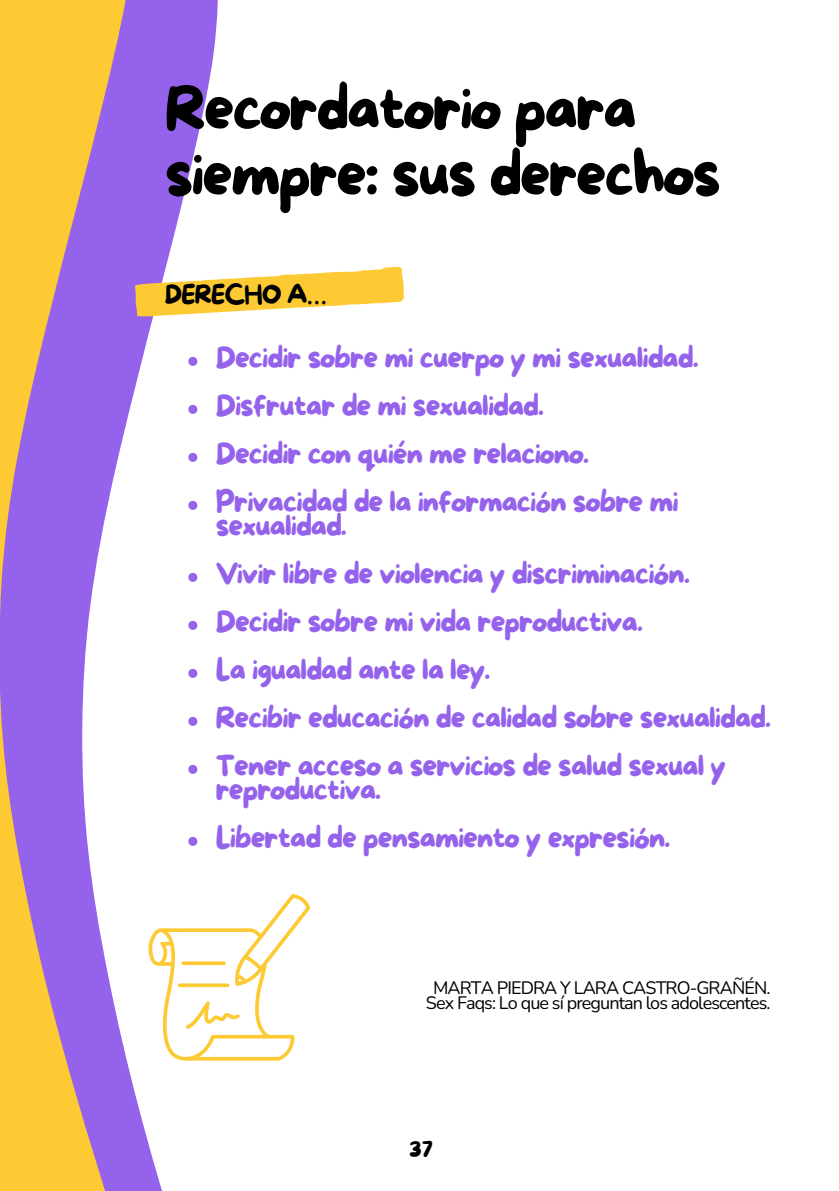
<style>
.page{position:relative;width:839px;height:1191px;background:#fff}
.page>*{position:absolute;margin:0;border:0;box-sizing:border-box;transform-origin:0 0}
.t1{font:62px/66px "More Sugar";letter-spacing:-.05em;color:#000}
.t2{font:30px/24px "More Sugar";letter-spacing:-.05em;color:#9563eb}
.t3{font:26px "More Sugar";letter-spacing:-.05em;color:#000}
.t4{font:22px "More Sugar";color:#000}
.t5{font:18px "Nunito";letter-spacing:-.05em;color:#000}
.s1{font-family:"Noto Sans Gurmukhi"}
</style>
<div class="page">
<svg style="left:146px;top:0;width:72px;height:1191px"></svg>
<svg style="left:146px;top:267px;width:258px;height:49px"></svg>
<svg style="left:0;top:0;width:146px;height:1191px"></svg>
<svg style="left:188px;top:357px;width:9px;height:9px"></svg>
<svg style="left:188px;top:405px;width:9px;height:9px"></svg>
<svg style="left:188px;top:453px;width:9px;height:9px"></svg>
<svg style="left:188px;top:501px;width:9px;height:9px"></svg>
<svg style="left:188px;top:573px;width:9px;height:9px"></svg>
<svg style="left:188px;top:621px;width:9px;height:9px"></svg>
<svg style="left:188px;top:669px;width:9px;height:9px"></svg>
<svg style="left:188px;top:717px;width:9px;height:9px"></svg>
<svg style="left:188px;top:765px;width:9px;height:9px"></svg>
<svg style="left:188px;top:837px;width:9px;height:9px"></svg>
<svg style="left:148px;top:894px;width:162px;height:167px"></svg>
<p class="t1" style="left:164px;top:79px;width:558px">Recordatorio para siempre: sus derechos</p>
<h1 class="t3" style="left:164px;top:281px;width:164px">DERECHO A<span class="s1">…</span></h1>
<h3 class="t2" style="left:215px;top:347px;width:485px">Decidir sobre mi cuerpo y mi sexualidad.</h3>
<p class="t2" style="left:215px;top:395px;width:330px">Disfrutar de mi sexualidad.</p>
<p class="t2" style="left:215px;top:443px;width:375px">Decidir con quién me relaciono.</p>
<p class="t2" style="left:215px;top:491px;width:465px">Privacidad de la información sobre mi sexualidad.</p>
<p class="t2" style="left:215px;top:563px;width:476px">Vivir libre de violencia y discriminación.</p>
<p class="t2" style="left:215px;top:611px;width:429px">Decidir sobre mi vida reproductiva.</p>
<p class="t2" style="left:215px;top:659px;width:277px">La igualdad ante la ley.</p>
<p class="t2" style="left:215px;top:707px;width:557px">Recibir educación de calidad sobre sexualidad.</p>
<p class="t2" style="left:215px;top:755px;width:512px">Tener acceso a servicios de salud sexual y reproductiva.</p>
<p class="t2" style="left:215px;top:827px;width:457px">Libertad de pensamiento y expresión.</p>
<p class="t5" style="left:433px;top:976px;width:339px">MARTA PIEDRA Y LARA CASTRO-GRAÑÉN.</p>
<p class="t5" style="left:426px;top:991px;width:346px">Sex Faqs: Lo que sí preguntan los adolescentes.</p>
<p class="t4" style="left:409px;top:1136px;width:26px">37</p>
</div>
